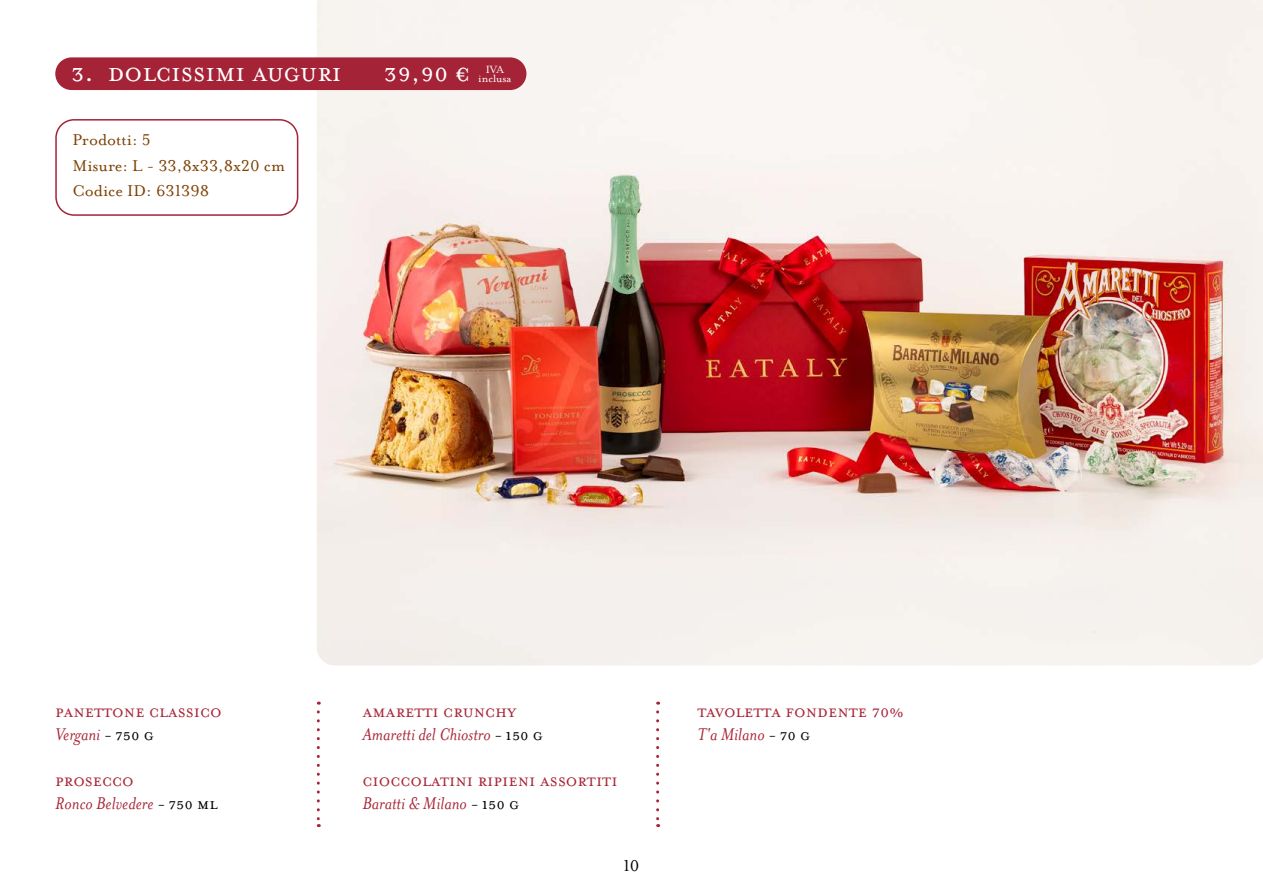
<style>
.page{position:relative;width:1263px;height:893px;background:#fff}
.page>*{position:absolute;margin:0;border:0;box-sizing:border-box;transform-origin:0 0}
.t1{font:30px "Mrs Eaves All Small Caps";color:#fff}
.t2{font:19.5px "Mrs Eaves All Small Caps";color:#a82738}
.t3{font:italic 19.5px "Mrs Eaves";color:#a82738}
.t4{font:18px/25.5px "Mrs Eaves Roman Lining";color:#7d3f00}
.t5{font:18px "Mrs Eaves Roman Lining";color:#000}
.t6{font:12px/9px "Mrs Eaves Roman Lining";color:#fff;text-align:center}
.s1{font-size:18px;color:#000}
.s2{font-family:"Mrs Eaves All Small Caps";font-style:normal;font-size:18px;color:#000}
</style>
<div class="page">
<img style="left:317px;top:0;width:946px;height:665px">
<div style="left:55px;top:57px;width:471px;height:33px;background:#a42337;border-radius:16px"></div>
<div style="left:55px;top:119px;width:243px;height:97px;border:2px solid #a42337;border-radius:18px"></div>
<svg style="left:317px;top:712px;width:3px;height:115px"></svg>
<svg style="left:656px;top:712px;width:3px;height:115px"></svg>
<h1 class="t1" style="left:71px;top:61px;width:272px">3. DOLCISSIMI AUGURI</h1>
<h1 class="t1" style="left:384px;top:61px;width:88px">39,90 €</h1>
<p class="t6" style="left:478px;top:65px;width:35px">IVA inclusa</p>
<p class="t4" style="left:72px;top:127px;width:214px">Prodotti: 5<br>Misure: L - 33,8x33,8x20 cm<br>Codice ID: 631398</p>
<p class="t2" style="left:55px;top:704px;width:168px">PANETTONE CLASSICO</p>
<p class="t3" style="left:55px;top:724px;width:100px">Vergani <span class="s1">-</span> <span class="s2">750 g</span></p>
<p class="t2" style="left:55px;top:772px;width:80px">PROSECCO</p>
<p class="t3" style="left:55px;top:793px;width:164px">Ronco Belvedere <span class="s1">-</span> <span class="s2">750 ML</span></p>
<p class="t2" style="left:362px;top:704px;width:155px">AMARETTI CRUNCHY</p>
<p class="t3" style="left:362px;top:724px;width:182px">Amaretti del Chiostro <span class="s1">-</span> <span class="s2">150 g</span></p>
<p class="t2" style="left:362px;top:772px;width:257px">CIOCCOLATINI ripieni assortiti</p>
<p class="t3" style="left:362px;top:793px;width:158px">Baratti &amp; Milano <span class="s1">-</span> <span class="s2">150 g</span></p>
<p class="t5" style="left:624px;top:856px;width:17px">10</p>
<p class="t2" style="left:697px;top:704px;width:208px">TAVOLETTA FONDENTE 70%</p>
<p class="t3" style="left:697px;top:724px;width:114px">T'a Milano <span class="s1">-</span> <span class="s2">70 g</span></p>
</div>
